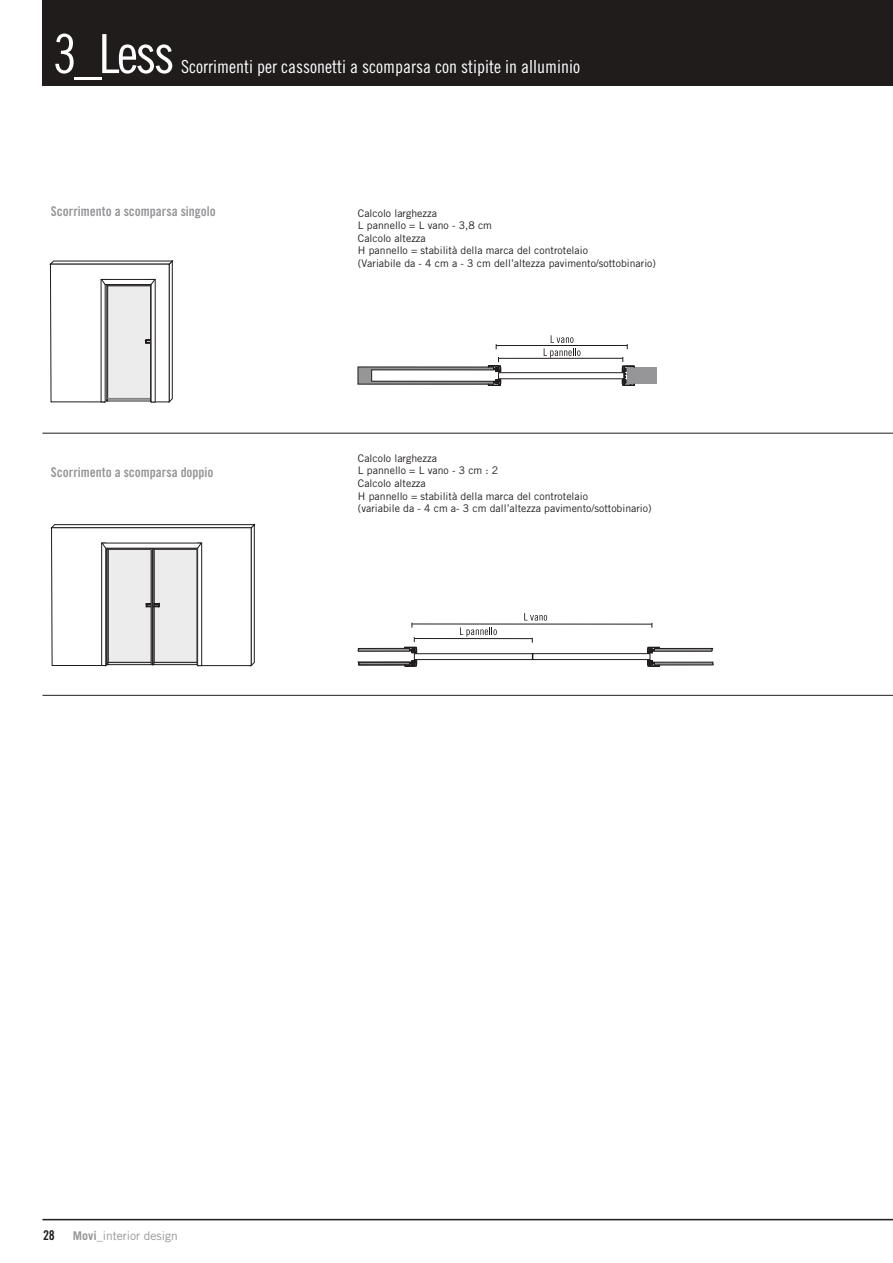
<style>
.page{position:relative;width:893px;height:1263px;background:#fff}
.page>*{position:absolute;margin:0;border:0;box-sizing:border-box;transform-origin:0 0}
.t1{font:54px "Trade Gothic Cond Eighteen";color:#fff}
.t2{font:18px "Trade Gothic Cond Eighteen";color:#fff}
.t3{font:13.5px "Trade Gothic Bold Cond Twenty";color:#969699}
.t4{font:13.5px "Trade Gothic Bold Cond Twenty";color:#211c1c}
.t5{font:12px "Trade Gothic";color:#969699}
.t6{font:10.5px/12.6px "Trade Gothic";color:#211c1c}
.s1{font-weight:700}
</style>
<div class="page">
<hr style="left:42px;top:1219px;width:851px;height:1px;background:#211c1c">
<div style="left:42px;top:0;width:851px;height:85px;background:#211c1c"></div>
<hr style="left:42px;top:433px;width:851px;height:1px;background:#211c1c">
<hr style="left:42px;top:695px;width:851px;height:1px;background:#211c1c">
<div style="left:627px;top:367px;width:30px;height:17px;background:#969699"></div>
<hr style="left:496px;top:345px;width:131px;height:1px;background:#211c1c">
<svg style="left:358px;top:357px;width:143px;height:29px"></svg>
<hr style="left:499px;top:358px;width:124px;height:1px;background:#211c1c">
<div style="left:498px;top:372px;width:126px;height:7px;border:1px solid #211c1c"></div>
<svg style="left:622px;top:357px;width:12px;height:28px"></svg>
<svg style="left:544px;top:335px;width:36px;height:23px"></svg>
<svg style="left:358px;top:613px;width:355px;height:53px"></svg>
<svg style="left:51px;top:524px;width:204px;height:143px"></svg>
<svg style="left:50px;top:260px;width:123px;height:143px"></svg>
<h1 class="t1" style="left:53px;top:34px;width:123px">3_Less</h1>
<h2 class="t2" style="left:181px;top:60px;width:400px">Scorrimenti per cassonetti a scomparsa con stipite in alluminio</h2>
<p class="t3" style="left:51px;top:206px;width:166px">Scorrimento a scomparsa singolo</p>
<p class="t3" style="left:51px;top:467px;width:164px">Scorrimento a scomparsa doppio</p>
<p class="t6" style="left:358px;top:208px;width:300px">Calcolo larghezza<br>L pannello = L vano - 3,8 cm<br>Calcolo altezza<br>H pannello = stabilità della marca del controtelaio<br>(Variabile da - 4 cm a - 3 cm dell’altezza pavimento/sottobinario)</p>
<p class="t6" style="left:358px;top:453px;width:295px">Calcolo larghezza<br>L pannello = L vano - 3 cm : 2<br>Calcolo altezza<br>H pannello = stabilità della marca del controtelaio<br>(variabile da - 4 cm a- 3 cm dall’altezza pavimento/sottobinario)</p>
<p class="t4" style="left:43px;top:1230px;width:13px">28</p>
<p class="t5" style="left:73px;top:1231px;width:106px"><span class="s1">Movi</span>_interior design</p>
</div>
